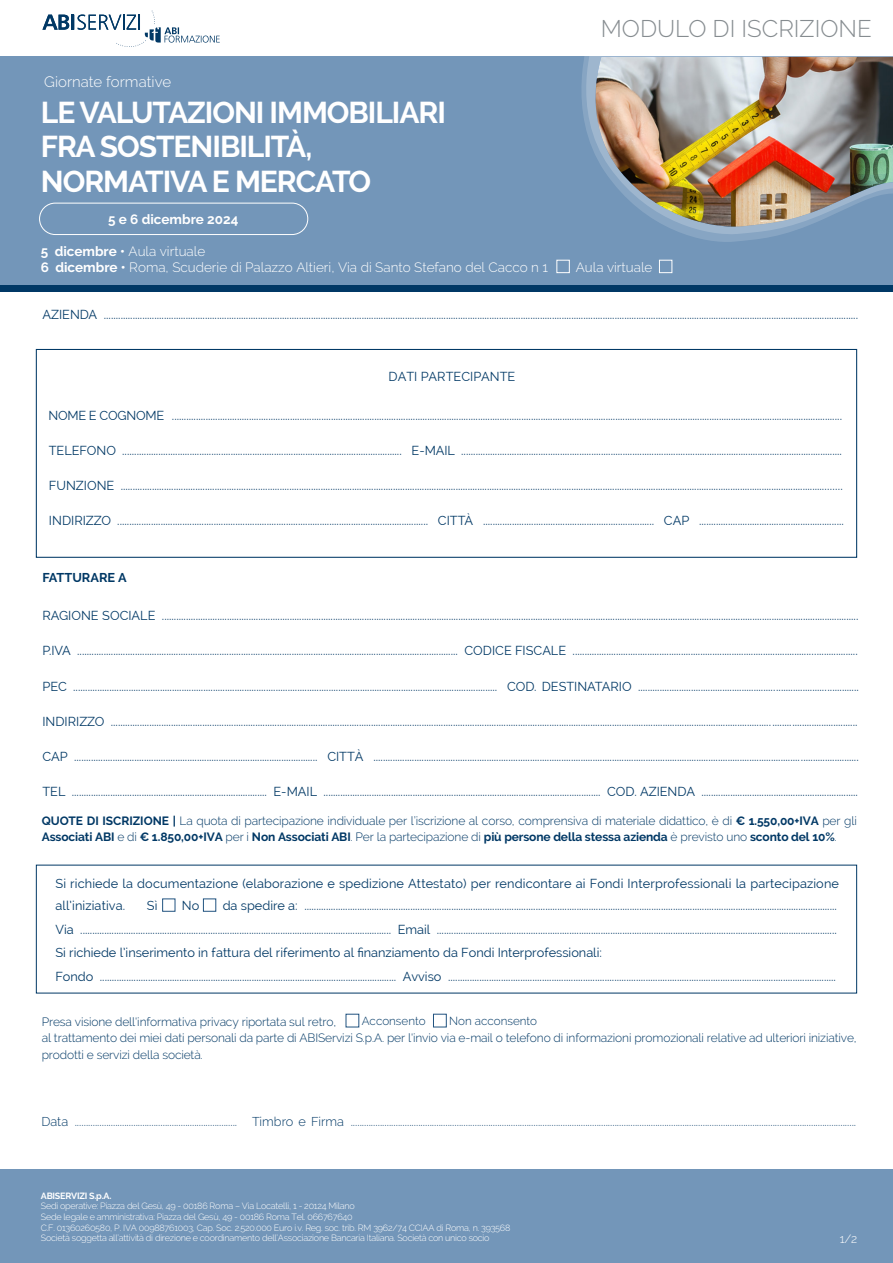
<style>
.page{position:relative;width:893px;height:1263px;background:#fff}
.page>*{position:absolute;margin:0;border:0;box-sizing:border-box;transform-origin:0 0}
.t1{font:700 30px/34.5px "Raleway";letter-spacing:-.035em;color:#fff}
.t2{font:300 24px "Raleway";color:#868c90}
.t3{font:300 15px "Raleway";color:#fff}
.t4{font:300 13.5px/16.2px "Raleway";color:#fff}
.t5{font:700 13.5px "Raleway";color:#fff}
.t6{font:12.75px/23.5px "Raleway";color:#003865}
.t7{font:300 12.75px "Raleway";color:#003865}
.t8{font:12.75px "Raleway";letter-spacing:-.02em;color:#003865}
.t9{font:700 12.75px "Raleway";color:#003865}
.t10{font:300 12px/16.5px "Raleway";letter-spacing:-.01em;color:#003865}
.t11{font:300 12px "Raleway";color:#fff}
.t12{font:300 11.7px "Raleway";color:#003865}
.t13{font:300 9px/10.6px "Raleway";letter-spacing:-.025em;color:#fff}
.t14{font:700 9px "Raleway";letter-spacing:-.025em;color:#fff}
.s1{font-weight:700}
</style>
<div class="page">
<div style="left:0;top:56px;width:893px;height:229px;background:#7396b9"></div>
<svg style="left:692px;top:236px;width:81px;height:6px"></svg>
<svg style="left:584px;top:56px;width:309px;height:180px"></svg>
<img style="left:582px;top:57px;width:311px;height:172px">
<div style="left:0;top:285px;width:893px;height:7px;background:#003865"></div>
<svg style="left:42px;top:11px;width:178px;height:36px"></svg>
<div style="left:162px;top:899px;width:13px;height:12px;border:1px solid #215380"></div>
<div style="left:203px;top:899px;width:13px;height:12px;border:1px solid #215380"></div>
<div style="left:0;top:1169px;width:893px;height:94px;background:#7396b9"></div>
<div style="left:36px;top:349px;width:821px;height:209px;border:1px solid #003865"></div>
<div style="left:433px;top:1014px;width:13px;height:13px;background:#fff;border:1px solid #215380"></div>
<div style="left:39px;top:203px;width:269px;height:32px;border:1px solid #fff;border-radius:16px"></div>
<div style="left:556px;top:260px;width:14px;height:13px;border:1px solid #fff"></div>
<div style="left:659px;top:260px;width:13px;height:13px;border:1px solid #fff"></div>
<p class="t3" style="left:44px;top:74px;width:129px">Giornate formative</p>
<h1 class="t1" style="left:41px;top:95px;width:407px">LE VALUTAZIONI IMMOBILIARI<br>FRA SOSTENIBILIT¿,<br>NORMATIVA E MERCATO</h1>
<p class="t5" style="left:108px;top:211px;width:132px">5 e 6 dicembre 2024</p>
<p class="t4" style="left:41px;top:243px;width:509px"><span class="s1">5 dicembre ï</span> Aula virtuale<br><span class="s1">6 dicembre ï</span> Roma, Scuderie di Palazzo Altieri, Via di Santo Stefano del Cacco n 1</p>
<h2 class="t2" style="left:601px;top:15px;width:272px">MODULO DI ISCRIZIONE</h2>
<p class="t4" style="left:576px;top:259px;width:78px">Aula virtuale</p>
<p class="t6" style="left:42px;top:303px;width:817px">AZIENDA .........................................................................................................................................................................................................................................................................................................................</p>
<p class="t6" style="left:389px;top:365px;width:128px">DATI PARTECIPANTE</p>
<p class="t8" style="left:48px;top:408px;width:795px">NOME E COGNOME ......................................................................................................................................................................................................................................................................................</p>
<p class="t6" style="left:49px;top:439px;width:795px">TELEFONO .................................................................................................................... E-MAIL ..............................................................................................................................................................</p>
<p class="t6" style="left:49px;top:474px;width:795px">FUNZIONE ...........................................................................................................................................................................................................................................................................................................</p>
<p class="t6" style="left:49px;top:509px;width:796px">INDIRIZZO ................................................................................................................................. CITT¿ ....................................................................... CAP ............................................................</p>
<p class="t9" style="left:42px;top:570px;width:86px">FATTURARE A</p>
<p class="t6" style="left:42px;top:604px;width:817px">RAGIONE SOCIALE .................................................................................................................................................................................................................................................................................................</p>
<p class="t6" style="left:42px;top:639px;width:817px">P.IVA .............................................................................................................................................................. CODICE FISCALE ......................................................................................................................</p>
<p class="t6" style="left:42px;top:674px;width:818px">PEC ................................................................................................................................................................................ COD. DESTINATARIO ...........................................................................................</p>
<p class="t6" style="left:42px;top:709px;width:816px">INDIRIZZO .....................................................................................................................................................................................................................................................................................................................</p>
<p class="t6" style="left:42px;top:745px;width:818px">CAP ..................................................................................................... CITT¿ .........................................................................................................................................................................................................</p>
<p class="t6" style="left:42px;top:780px;width:817px">TEL ................................................................................. E-MAIL ................................................................................................................... COD. AZIENDA .................................................................</p>
<p class="t10" style="left:42px;top:812px;width:817px"><span class="s1">QUOTE DI ISCRIZIONE |</span> La quota di partecipazione individuale per líiscrizione al corso, comprensiva di materiale didattico, Ë di <span class="s1">Ä 1.550,00+IVA</span> per gli<br><span class="s1">Associati ABI</span> e di <span class="s1">Ä 1.850,00+IVA</span> per i <span class="s1">Non Associati ABI</span>. Per la partecipazione di <span class="s1">pi˘ persone della stessa azienda</span> Ë previsto uno <span class="s1">sconto del 10%</span>.</p>
<p class="t6" style="left:55px;top:873px;width:785px;line-height:21.6px">Si richiede la documentazione (elaborazione e spedizione Attestato) per rendicontare ai Fondi Interprofessionali la partecipazione allíiniziativa.</p>
<p class="t6" style="left:55px;top:894px;width:783px;text-indent:167px">da spedire a: .............................................................................................................................................................................................................................<br>Via ................................................................................................................................. Email ......................................................................................................................................................................<br>Si richiede l’inserimento in fattura del riferimento al finanziamento da Fondi Interprofessionali:<br>Fondo ........................................................................................................................... Avviso .................................................................................................................................................................</p>
<p class="t6" style="left:147px;top:894px;width:12px">SÏ</p>
<p class="t6" style="left:182px;top:894px;width:19px">No</p>
<p class="t12" style="left:362px;top:1014px;width:65px">Acconsento</p>
<p class="t12" style="left:449px;top:1014px;width:89px">Non acconsento</p>
<p class="t10" style="left:42px;top:1013px;width:816px">Presa visione dell'informativa privacy riportata sul retro,<br>al trattamento dei miei dati personali da parte di ABIServizi S.p.A. per l'invio via e-mail o telefono di informazioni promozionali relative ad ulteriori iniziative, prodotti e servizi della societ‡.</p>
<p class="t7" style="left:41px;top:1114px;width:816px">Data ........................................................................ Timbro e Firma ................................................................................................................................................................................................................................</p>
<p class="t14" style="left:41px;top:1190px;width:72px">ABISERVIZI S.p.A.</p>
<p class="t13" style="left:41px;top:1201px;width:471px">Sedi operative: Piazza del Ges˘, 49 - 00186 Roma ñ Via Locatelli, 1 - 20124 Milano<br>Sede legale e amministrativa: Piazza del Ges˘, 49 - 00186 Roma Tel. 066767640<br>C.F. 01360260580, P. IVA 00988761003, Cap. Soc. 2.520.000 Euro i.v. Reg. soc. trib. RM 3962/74 CCIAA di Roma, n. 393568<br>Societ‡ soggetta allíattivit‡ di direzione e coordinamento dellíAssociazione Bancaria Italiana. Societ‡ con unico socio</p>
<p class="t11" style="left:840px;top:1232px;width:19px">1/2</p>
</div>
